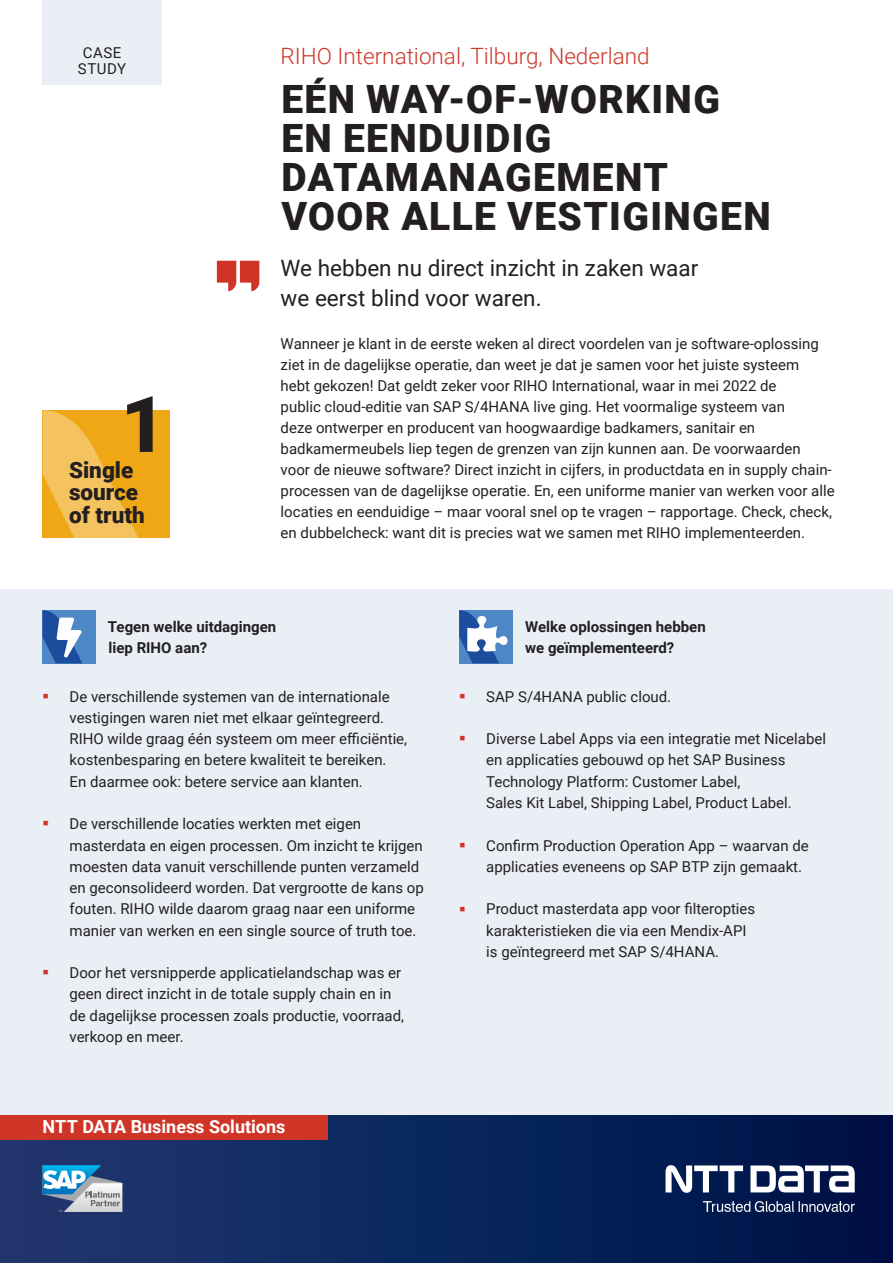
<style>
.page{position:relative;width:893px;height:1263px;background:#fff}
.page>*{position:absolute;margin:0;border:0;box-sizing:border-box;transform-origin:0 0}
.t1{font:900 78px "Roboto";color:#231f20}
.NTT_Headline_26pt{font:900 39px/39px "Roboto";letter-spacing:.035em;color:#231f20}
.t2{font:900 34.95px "Roboto";color:#cf3527;scale:.43 1}
.NTT_Statement_intro{font:22.5px/30px "Roboto";color:#231f20}
.NTT_Subhead_red_15pt{font:300 22.5px "Roboto";color:#cf3527}
.NTT_KPI_15pt{font:900 22.5px/22.5px "Roboto";color:#231f20}
.t3{font:700 18px "Roboto";color:#fff}
.NTT_Statement_intro-2{font:15px/21.3px "Roboto";color:#231f20}
._05_Headline_H2_grid{font:700 15px/21.3px "Roboto";color:#231f20}
.NTT_Statement_intro-3{font:15px/16.5px "Roboto";letter-spacing:.035em;color:#231f20;text-align:center}
</style>
<div class="page">
<div style="left:0;top:1114px;width:893px;height:149px;background:linear-gradient(to right,#1f3970,#001246)"></div>
<svg style="left:43px;top:1165px;width:79px;height:47px"></svg>
<div style="left:0;top:1114px;width:327px;height:26px;background:#cf3527"></div>
<svg style="left:750px;top:1165px;width:105px;height:27px"></svg>
<svg style="left:665px;top:1165px;width:78px;height:28px"></svg>
<svg style="left:703px;top:1201px;width:152px;height:11px;background:#4d5b80"></svg>
<div style="left:43px;top:0;width:119px;height:85px;background:#eaeff6"></div>
<div style="left:0;top:589px;width:893px;height:525px;background:#eaeff6"></div>
<div style="left:43px;top:610px;width:53px;height:53px;background:#4d87c6"></div>
<svg style="left:43px;top:610px;width:42px;height:54px"></svg>
<div style="left:459px;top:610px;width:53px;height:53px;background:#4d87c6"></div>
<svg style="left:459px;top:610px;width:48px;height:54px"></svg>
<svg style="left:217px;top:261px;width:42px;height:30px"></svg>
<div style="left:43px;top:410px;width:127px;height:128px;background:#efa715"></div>
<svg style="left:43px;top:410px;width:95px;height:128px"></svg>
<p class="NTT_Statement_intro-3" style="left:78px;top:44px;width:50px">CASE<br>STUDY</p>
<p class="t1" style="left:121px;top:369px;width:47px">1</p>
<p class="NTT_KPI_15pt" style="left:69px;top:458px;width:71px">Single source</p>
<p class="NTT_KPI_15pt" style="left:69px;top:503px;width:77px">of truth</p>
<p class="NTT_Subhead_red_15pt" style="left:281px;top:40px;width:370px">RIHO International, Tilburg, Nederland</p>
<p class="NTT_Headline_26pt" style="left:281px;top:79px;width:440px">EÉN WAY-OF-WORKING<br>EN EENDUIDIG<br>DATAMANAGEMENT</p>
<p class="NTT_Headline_26pt" style="left:281px;top:196px;width:491px">VOOR ALLE VESTIGINGEN</p>
<p class="NTT_Statement_intro" style="left:281px;top:252px;width:419px">We hebben nu direct inzicht in zaken waar we eerst blind voor waren.</p>
<p class="NTT_Statement_intro-2" style="left:281px;top:333px;width:555px">Wanneer je klant in de eerste weken al direct voordelen van je software-oplossing ziet in de dagelijkse operatie, dan weet je dat je samen voor het juiste systeem<br>hebt gekozen! Dat geldt zeker voor RIHO International, waar in mei 2022 de<br>public cloud-editie van SAP S/4HANA live ging. Het voormalige systeem van<br>deze ontwerper en producent van hoogwaardige badkamers, sanitair en badkamermeubels liep tegen de grenzen van zijn kunnen aan. De voorwaarden<br>voor de nieuwe software? Direct inzicht in cijfers, in productdata en in supply chain&shy;processen van de dagelijkse operatie. En, een uniforme manier van werken voor alle locaties en eenduidige – maar vooral snel op te vragen – rapportage. Check, check, en dubbelcheck: want dit is precies wat we samen met RIHO implementeerden.</p>
<p class="_05_Headline_H2_grid" style="left:108px;top:615px;width:170px">Tegen welke uitdagingen liep RIHO aan?</p>
<p class="_05_Headline_H2_grid" style="left:525px;top:615px;width:182px">Welke oplossingen hebben we geïmplementeerd?</p>
<p class="_05_Headline_H2_grid" style="left:108px;top:632px;width:58px">Benefits</p>
<p class="_05_Headline_H2_grid" style="left:525px;top:632px;width:244px">Why NTT DATA Business Solutions?</p>
<p class="t2" style="left:43px;top:670px;width:17px">-</p>
<p class="NTT_Statement_intro-2" style="left:70px;top:685px;width:339px">De verschillende systemen van de internationale vestigingen waren niet met elkaar geïntegreerd.<br>RIHO wilde graag één systeem om meer efficiëntie, kostenbesparing en betere kwaliteit te bereiken.<br>En daarmee ook: betere service aan klanten.</p>
<p class="t2" style="left:43px;top:797px;width:17px">-</p>
<p class="NTT_Statement_intro-2" style="left:70px;top:813px;width:356px">De verschillende locaties werkten met eigen masterdata en eigen processen. Om inzicht te krijgen moesten data vanuit verschillende punten verzameld en geconsolideerd worden. Dat vergrootte de kans op fouten. RIHO wilde daarom graag naar een uniforme manier van werken en een single source of truth toe.</p>
<p class="t2" style="left:43px;top:946px;width:17px">-</p>
<p class="NTT_Statement_intro-2" style="left:70px;top:961px;width:336px">Door het versnipperde applicatielandschap was er geen direct inzicht in de totale supply chain en in de dagelijkse processen zoals productie, voorraad, verkoop en meer.</p>
<p class="t3" style="left:43px;top:1114px;width:244px">NTT DATA Business Solutions</p>
<p class="t2" style="left:459px;top:670px;width:17px">-</p>
<p class="NTT_Statement_intro-2" style="left:486px;top:685px;width:186px">SAP S/4HANA public cloud.</p>
<p class="t2" style="left:459px;top:712px;width:17px">-</p>
<p class="NTT_Statement_intro-2" style="left:486px;top:728px;width:341px">Diverse Label Apps via een integratie met Nicelabel en applicaties gebouwd op het SAP Business Technology Platform: Customer Label,<br>Sales Kit Label, Shipping Label, Product Label.</p>
<p class="t2" style="left:459px;top:819px;width:17px">-</p>
<p class="NTT_Statement_intro-2" style="left:486px;top:834px;width:324px">Confirm Production Operation App – waarvan de applicaties eveneens op SAP BTP zijn gemaakt.</p>
<p class="t2" style="left:459px;top:883px;width:17px">-</p>
<p class="NTT_Statement_intro-2" style="left:486px;top:898px;width:271px">Product masterdata app voor filteropties karakteristieken die via een Mendix-API is geïntegreerd met SAP S/4HANA.</p>
</div>
